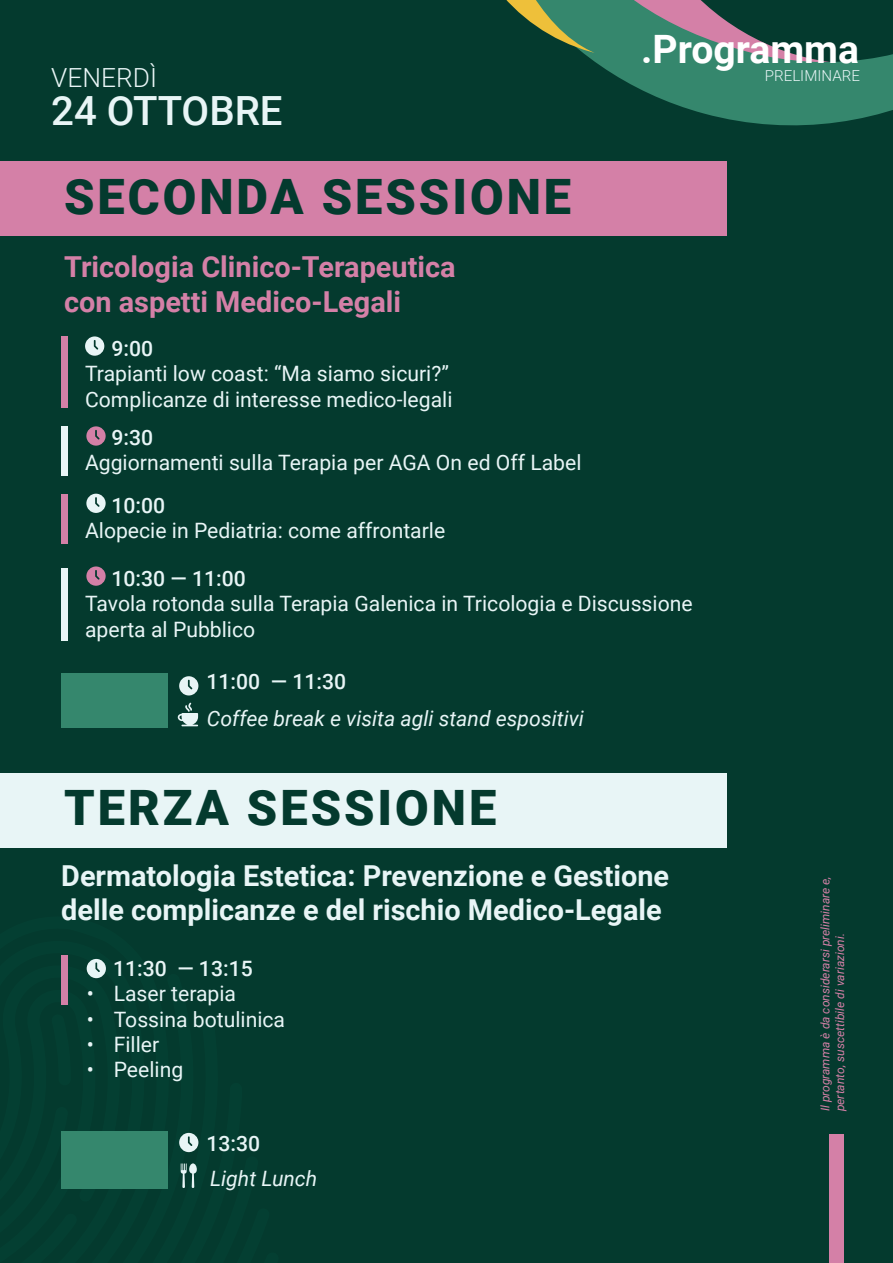
<style>
.page{position:relative;width:893px;height:1263px;background:#043a2e}
.page>*{position:absolute;margin:0;border:0;box-sizing:border-box;transform-origin:0 0}
.t1{font:900 48.75px "Roboto";letter-spacing:.06em;color:#043a2e}
.t2{font:500 40.2px "Roboto";color:#e8f5f6}
.t3{font:700 39.15px "Roboto";color:#fff}
.t4{font:700 28.8px/34.7px "Roboto";color:#e8f5f6}
.t5{font:700 28.8px/34.7px "Roboto";color:#d480a7}
.t6{font:300 26.25px "Roboto";color:#e8f5f6}
.t7{font:21.15px/25.3px "Roboto";color:#e8f5f6}
.t8{font:500 21.15px "Roboto";color:#e8f5f6}
.t9{font:italic 21.15px "Roboto";color:#e8f5f6}
.t10{font:300 15.15px "Roboto";color:#e8f5f6}
.t11{font:italic 12px/14.4px "Roboto";color:#d480a7}
</style>
<div class="page">
<svg style="left:506px;top:0;width:387px;height:125px"></svg>
<svg style="left:85px;top:336px;width:19px;height:20px"></svg>
<svg style="left:86px;top:426px;width:20px;height:20px"></svg>
<svg style="left:86px;top:494px;width:20px;height:19px"></svg>
<svg style="left:179px;top:676px;width:19px;height:19px"></svg>
<svg style="left:86px;top:566px;width:20px;height:20px"></svg>
<div style="left:0;top:161px;width:726px;height:75px;background:#d480a7"></div>
<div style="left:0;top:773px;width:726px;height:74px;background:#e8f5f6"></div>
<div style="left:830px;top:1134px;width:14px;height:129px;background:#d480a7"></div>
<div style="left:61px;top:336px;width:6px;height:72px;background:#d480a7"></div>
<div style="left:61px;top:955px;width:6px;height:50px;background:#d480a7"></div>
<div style="left:61px;top:426px;width:6px;height:50px;background:#e8f5f6"></div>
<div style="left:61px;top:494px;width:6px;height:49px;background:#d480a7"></div>
<div style="left:61px;top:673px;width:106px;height:55px;background:#35876d"></div>
<div style="left:61px;top:568px;width:6px;height:72px;background:#e8f5f6"></div>
<svg style="left:178px;top:703px;width:20px;height:23px"></svg>
<svg style="left:61px;top:959px;width:138px;height:230px"></svg>
<p class="t6" style="left:51px;top:59px;width:107px">VENERDÌ</p>
<h2 class="t2" style="left:51px;top:83px;width:233px">24 OTTOBRE</h2>
<h1 class="t1" style="left:64px;top:162px;width:509px">SECONDA SESSIONE</h1>
<h3 class="t5" style="left:64px;top:248px;width:393px">Tricologia Clinico-Terapeutica con aspetti Medico-Legali</h3>
<h3 class="t3" style="left:641px;top:21px;width:219px">.Programma</h3>
<p class="t10" style="left:765px;top:65px;width:97px">PRELIMINARE</p>
<p class="t8" style="left:111px;top:333px;width:43px">9:00</p>
<p class="t7" style="left:85px;top:360px;width:369px">Trapianti low coast: “Ma siamo sicuri?”<br>Complicanze di interesse medico-legali</p>
<p class="t8" style="left:111px;top:422px;width:43px">9:30</p>
<p class="t7" style="left:85px;top:449px;width:498px">Aggiornamenti sulla Terapia per AGA On ed Off Label</p>
<p class="t8" style="left:111px;top:491px;width:55px">10:00</p>
<p class="t7" style="left:85px;top:517px;width:362px">Alopecie in Pediatria: come affrontarle</p>
<p class="t8" style="left:111px;top:563px;width:136px">10:30 — 11:00</p>
<p class="t7" style="left:85px;top:590px;width:609px">Tavola rotonda sulla Terapia Galenica in Tricologia e Discussione aperta al Pubblico</p>
<p class="t8" style="left:206px;top:667px;width:141px">11:00 — 11:30</p>
<p class="t9" style="left:207px;top:704px;width:378px">Coffee break e visita agli stand espositivi</p>
<h1 class="t1" style="left:64px;top:774px;width:434px">TERZA SESSIONE</h1>
<h3 class="t4" style="left:61px;top:857px;width:609px">Dermatologia Estetica: Prevenzione e Gestione delle complicanze e del rischio Medico-Legale</h3>
<p class="t8" style="left:113px;top:953px;width:141px">11:30 — 13:15</p>
<p class="t7" style="left:87px;top:980px;width:151px">• Laser terapia</p>
<p class="t7" style="left:87px;top:1006px;width:200px">• Tossina botulinica</p>
<p class="t7" style="left:87px;top:1031px;width:74px">• Filler</p>
<p class="t7" style="left:87px;top:1056px;width:98px">• Peeling</p>
<p class="t8" style="left:206px;top:1128px;width:55px">13:30</p>
<p class="t9" style="left:210px;top:1163px;width:109px">Light Lunch</p>
<p class="t11" style="left:818px;top:1111px;width:237px;rotate:-90deg">Il programma è da considerarsi preliminare e, pertanto, suscettibile di variazioni.</p>
</div>
